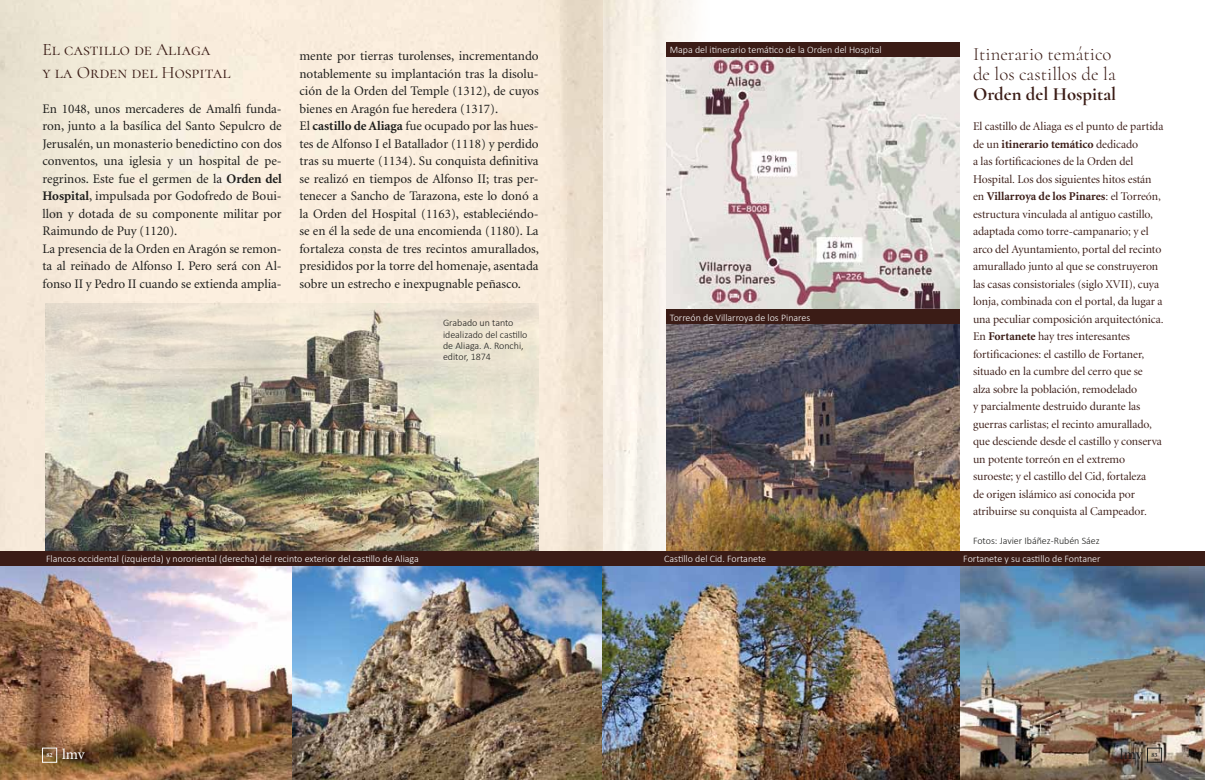
<style>
.page{position:relative;width:1205px;height:780px;background:#fff}
.page>*{position:absolute;margin:0;border:0;box-sizing:border-box;transform-origin:0 0}
.t1{font:300 18.75px/20px "Cormorant";color:#3b1c16}
.t2{font:700 18.75px "Cormorant";color:#3b1c16}
.t3{font:17.5px/22.2px "Cormorant SC";color:#3b1c16}
.t4{font:15px "Minion Pro";color:#fff}
.t5{font:15px "Minion Pro";color:#1d1d1b}
.t6{font:13.12px/17.5px "Minion";color:#1d1d1b}
.t7{font:11.88px/17.5px "Minion Display";letter-spacing:-.005em;color:#3b1c16}
.t8{font:700 11.88px "Minion";letter-spacing:-.005em;color:#3b1c16}
.t9{font:300 10px "Calibri";color:#fff}
.t10{font:300 10px/11.2px "Calibri";color:#1d1d1b}
.t11{font:600 6.25px "Minion Pro";color:#fff}
.t12{font:600 6.25px "Minion Pro";color:#1d1d1b}
.s1{font-weight:700}
.s2{font-family:"Minion Display";font-weight:400}
.s3{font-family:"Minion";font-weight:700}
</style>
<div class="page">
<img style="left:0;top:0;width:709px;height:551px">
<img style="left:0;top:565px;width:602px;height:215px">
<div style="left:0;top:551px;width:602px;height:14px;background:#3b1c16"></div>
<img style="left:960px;top:565px;width:245px;height:215px">
<img style="left:45px;top:304px;width:494px;height:247px">
<div style="left:42px;top:748px;width:15px;height:14px;border:1px solid #fff"></div>
<div style="left:1147px;top:748px;width:15px;height:14px;border:1px solid #1d1d1b"></div>
<img style="left:602px;top:565px;width:358px;height:215px">
<img style="left:666px;top:57px;width:294px;height:252px">
<img style="left:666px;top:324px;width:294px;height:227px">
<div style="left:666px;top:310px;width:294px;height:14px;background:#3b1c16"></div>
<div style="left:666px;top:43px;width:294px;height:14px;background:#3b1c16"></div>
<div style="left:602px;top:551px;width:358px;height:14px;background:#3b1c16"></div>
<div style="left:960px;top:551px;width:245px;height:14px;background:#3b1c16"></div>
<h2 class="t3" style="left:43px;top:38px;width:190px">El castillo de Aliaga<br>y la Orden del Hospital</h2>
<p class="t6" style="left:43px;top:100px;width:241px">En 1048, unos mercaderes de Amalfi funda&shy;ron, junto a la basílica del Santo Sepulcro de Jerusalén, un monasterio benedictino con dos conventos, una iglesia y un hospital de pe&shy;regrinos. Este fue el germen de la <span class="s1">Orden del Hospital</span>, impulsada por Godofredo de Boui&shy;llon y dotada de su componente militar por Raimundo de Puy (1120).<br>La presencia de la Orden en Aragón se remon&shy;ta al reinado de Alfonso I. Pero será con Al&shy;fonso II y Pedro II cuando se extienda amplia-</p>
<p class="t6" style="left:299px;top:48px;width:241px">mente por tierras turolenses, incrementando notablemente su implantación tras la disolu&shy;ción de la Orden del Temple (1312), de cuyos bienes en Aragón fue heredera (1317).<br>El <span class="s1">castillo de Aliaga</span> fue ocupado por las hues&shy;tes de Alfonso I el Batallador (1118) y perdido tras su muerte (1134). Su conquista definitiva se realizó en tiempos de Alfonso II; tras per&shy;tenecer a Sancho de Tarazona, este lo donó a la Orden del Hospital (1163), estableciéndo&shy;se en él la sede de una encomienda (1180). La fortaleza consta de tres recintos amurallados, presididos por la torre del homenaje, asentada sobre un estrecho e inexpugnable peñasco.</p>
<p class="t10" style="left:443px;top:317px;width:86px">Grabado un tanto idealizado del castillo de Aliaga. A. Ronchi, editor, 1874</p>
<p class="t9" style="left:670px;top:44px;width:213px">Mapa del itinerario temático de la Orden del Hospital</p>
<p class="t9" style="left:670px;top:311px;width:142px">Torreón de Villarroya de los Pinares</p>
<h1 class="t1" style="left:973px;top:44px;width:144px">Itinerario temático de los castillos de la</h1>
<h1 class="t2" style="left:973px;top:82px;width:145px">Orden del Hospital</h1>
<p class="t7" style="left:973px;top:118px;width:192px">El castillo de Aliaga es el punto de partida</p>
<p class="t8" style="left:973px;top:138px;width:167px"><span class="s2">de un</span> itinerario temático <span class="s2">dedicado</span></p>
<p class="t7" style="left:973px;top:153px;width:180px">a las fortificaciones de la Orden del<br>Hospital. Los dos siguientes hitos están</p>
<p class="t8" style="left:973px;top:190px;width:189px"><span class="s2">en</span> Villarroya de los Pinares<span class="s2">: el Torreón,</span></p>
<p class="t7" style="left:973px;top:205px;width:192px">estructura vinculada al antiguo castillo, adaptada como torre-campanario; y el arco del Ayuntamiento, portal del recinto amurallado junto al que se construyeron las casas consistoriales (siglo XVII), cuya lonja, combinada con el portal, da lugar a una peculiar composición arquitectónica.<br>En <span class="s3">Fortanete</span> hay tres interesantes fortificaciones: el castillo de Fortaner, situado en la cumbre del cerro que se<br>alza sobre la población, remodelado<br>y parcialmente destruido durante las guerras carlistas; el recinto amurallado, que desciende desde el castillo y conserva un potente torreón en el extremo suroeste; y el castillo del Cid, fortaleza<br>de origen islámico así conocida por atribuirse su conquista al Campeador.</p>
<p class="t10" style="left:973px;top:534px;width:128px">Fotos: Javier Ibáñez-Rubén Sáez</p>
<p class="t9" style="left:46px;top:553px;width:374px">Flancos occidental (izquierda) y nororiental (derecha) del recinto exterior del castillo de Aliaga</p>
<p class="t9" style="left:664px;top:553px;width:103px">Castillo del Cid. Fortanete</p>
<p class="t9" style="left:963px;top:553px;width:139px">Fortanete y su castillo de Fontaner</p>
<p class="t11" style="left:47px;top:750px;width:8px">82</p>
<p class="t4" style="left:62px;top:744px;width:24px">lmv</p>
<p class="t5" style="left:1120px;top:744px;width:24px">lmv</p>
<p class="t12" style="left:1151px;top:750px;width:8px">83</p>
</div>
